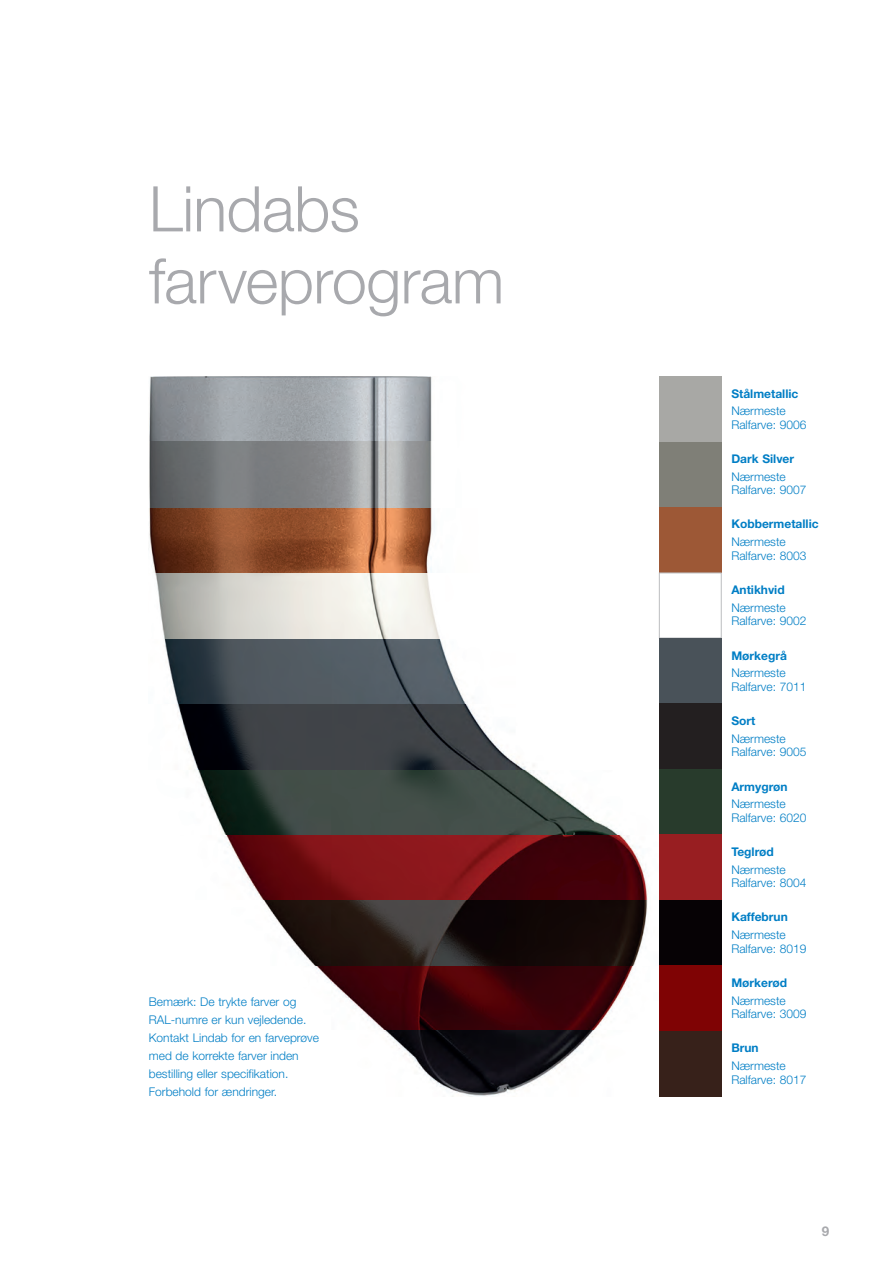
<style>
.page{position:relative;width:893px;height:1263px;background:#fff}
.page>*{position:absolute;margin:0;border:0;box-sizing:border-box;transform-origin:0 0}
.t1{font:300 63px/72px "Helvetica Neue LT Std";letter-spacing:-.01em;color:#a8a9ad}
.t2{font:700 13.5px "Helvetica Neue LT Std";color:#a8a9ad}
.t3{font:300 12px/13.5px "Helvetica Neue LT Std";color:#007ec5}
.t4{font:700 12px "Helvetica Neue LT Std";color:#007ec5}
</style>
<div class="page">
<img style="left:149px;top:376px;width:283px;height:66px">
<img style="left:149px;top:442px;width:510px;height:654px">
<div style="left:659px;top:376px;width:62px;height:66px;background:#a8a8a5"></div>
<div style="left:659px;top:442px;width:62px;height:65px;background:#7f7f77"></div>
<div style="left:659px;top:507px;width:62px;height:66px;background:#9d5836"></div>
<div style="left:659px;top:573px;width:62px;height:65px;background:#fff;border:1px solid #bcbdc0"></div>
<div style="left:659px;top:638px;width:62px;height:66px;background:#495259"></div>
<div style="left:659px;top:704px;width:62px;height:65px;background:#231f20"></div>
<div style="left:659px;top:900px;width:62px;height:65px;background:#060205"></div>
<div style="left:659px;top:1031px;width:62px;height:65px;background:#37211a"></div>
<div style="left:659px;top:769px;width:62px;height:65px;background:#283b2c"></div>
<div style="left:659px;top:834px;width:62px;height:66px;background:#981e21"></div>
<div style="left:659px;top:965px;width:62px;height:66px;background:#7f0304"></div>
<h1 class="t1" style="left:149px;top:172px;width:357px">Lindabs farveprogram</h1>
<p class="t3" style="left:149px;top:993px;width:172px;line-height:18px">Bemærk: De trykte farver og<br>RAL-numre er kun vejledende.<br>Kontakt Lindab for en farveprøve med de korrekte farver inden bestilling eller specifikation.<br>Forbehold for ændringer.</p>
<p class="t4" style="left:731px;top:386px;width:69px">Stålmetallic</p>
<p class="t3" style="left:731px;top:404px;width:77px">Nærmeste<br>Ralfarve: 9006</p>
<p class="t4" style="left:731px;top:451px;width:64px">Dark Silver</p>
<p class="t3" style="left:731px;top:470px;width:77px">Nærmeste<br>Ralfarve: 9007</p>
<p class="t4" style="left:731px;top:517px;width:89px">Kobbermetallic</p>
<p class="t3" style="left:731px;top:535px;width:77px">Nærmeste<br>Ralfarve: 8003</p>
<p class="t4" style="left:731px;top:582px;width:55px">Antikhvid</p>
<p class="t3" style="left:731px;top:601px;width:77px">Nærmeste<br>Ralfarve: 9002</p>
<p class="t4" style="left:731px;top:648px;width:57px">Mørkegrå</p>
<p class="t3" style="left:731px;top:666px;width:77px">Nærmeste<br>Ralfarve: 7011</p>
<p class="t4" style="left:731px;top:713px;width:26px">Sort</p>
<p class="t3" style="left:731px;top:731px;width:77px">Nærmeste<br>Ralfarve: 9005</p>
<p class="t4" style="left:731px;top:779px;width:58px">Armygrøn</p>
<p class="t3" style="left:731px;top:797px;width:77px">Nærmeste<br>Ralfarve: 6020</p>
<p class="t4" style="left:731px;top:844px;width:44px">Teglrød</p>
<p class="t3" style="left:731px;top:862px;width:77px">Nærmeste<br>Ralfarve: 8004</p>
<p class="t4" style="left:731px;top:910px;width:58px">Kaffebrun</p>
<p class="t3" style="left:731px;top:928px;width:77px">Nærmeste<br>Ralfarve: 8019</p>
<p class="t4" style="left:731px;top:975px;width:57px">Mørkerød</p>
<p class="t3" style="left:731px;top:993px;width:77px">Nærmeste<br>Ralfarve: 3009</p>
<p class="t4" style="left:731px;top:1041px;width:29px">Brun</p>
<p class="t3" style="left:731px;top:1059px;width:77px">Nærmeste<br>Ralfarve: 8017</p>
<p class="t2" style="left:822px;top:1223px;width:9px">9</p>
</div>
